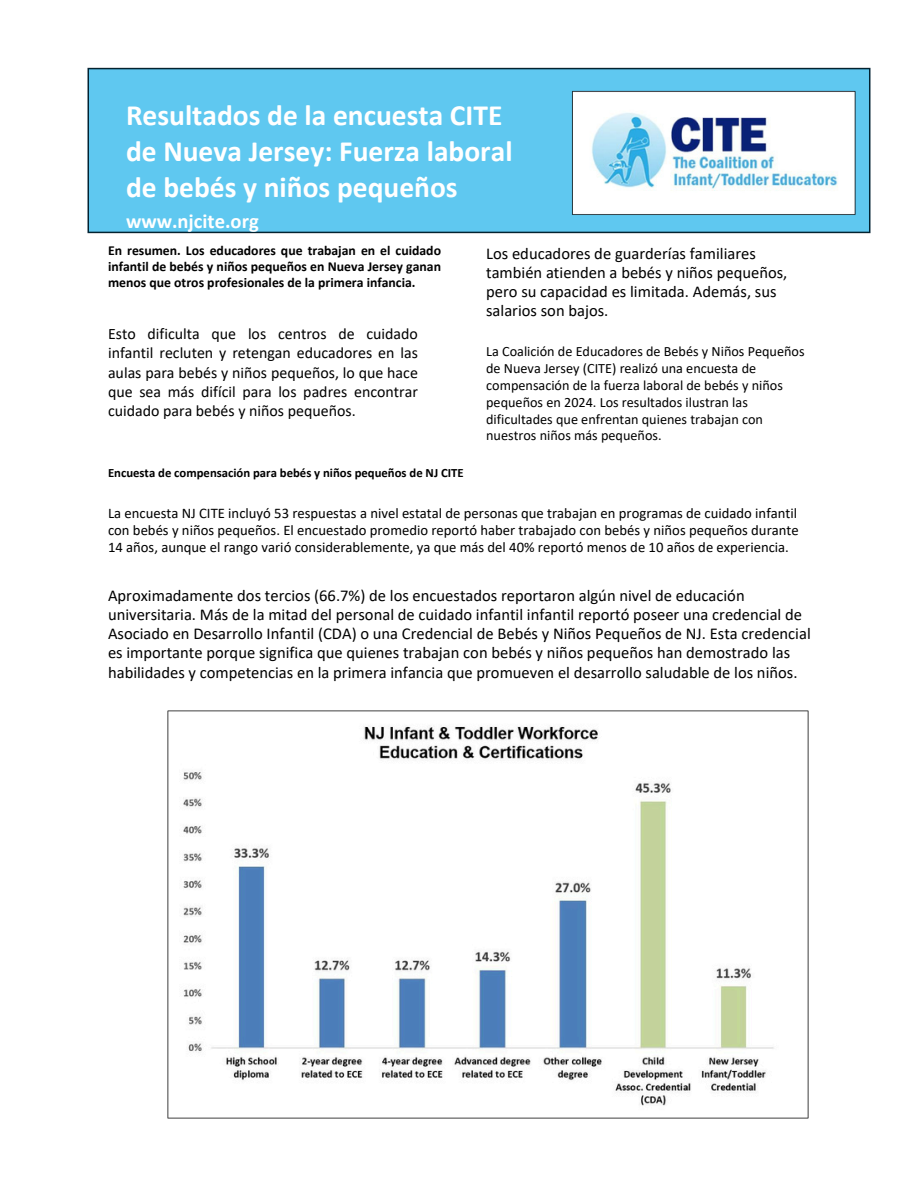
<style>
.page{position:relative;width:918px;height:1188px;background:#fff}
.page>*{position:absolute;margin:0;border:0;box-sizing:border-box;transform-origin:0 0}
.t1{font:700 29.55px/36px "Calibri";color:#fff}
.t2{font:700 20.55px "Calibri";color:#fff}
.t3{font:16.5px/19.2px "Calibri";color:#000}
.t4{font:15.9px/19.2px "Calibri";color:#000;text-align:justify}
.t5{font:14.7px/16.8px "Calibri";color:#000;text-align:justify}
.t6{font:14.25px/16.8px "Calibri";color:#000}
.t7{font:700 13.8px/15.8px "Calibri";color:#000;text-align:justify}
.t8{font:700 12.75px "Calibri";color:#000}
</style>
<div class="page">
<img style="left:87px;top:67px;width:784px;height:167px">
<img style="left:584px;top:97px;width:259px;height:104px">
<img style="left:167px;top:710px;width:642px;height:409px">
<img style="left:179px;top:718px;width:601px;height:392px">
<p class="t1" style="left:126px;top:100px;width:388px">Resultados de la encuesta CITE de Nueva Jersey: Fuerza laboral de bebés y niños pequeños</p>
<p class="t2" style="left:126px;top:212px;width:134px">www.njcite.org</p>
<p class="t7" style="left:108px;top:244px;width:335px">En resumen. Los educadores que trabajan en el cuidado infantil de bebés y niños pequeños en Nueva Jersey ganan menos que otros profesionales de la primera infancia.</p>
<h1 class="t3" style="left:486px;top:245px;width:303px">Los educadores de guarderías familiares también atienden a bebés y niños pequeños, pero su capacidad es limitada. Además, sus salarios son bajos.</h1>
<p class="t4" style="left:108px;top:326px;width:311px">Esto dificulta que los centros de cuidado infantil recluten y retengan educadores en las aulas para bebés y niños pequeños, lo que hace que sea más difícil para los padres encontrar cuidado para bebés y niños pequeños.</p>
<h3 class="t6" style="left:486px;top:344px;width:320px">La Coalición de Educadores de Bebés y Niños Pequeños de Nueva Jersey (CITE) realizó una encuesta de compensación de la fuerza laboral de bebés y niños pequeños en 2024. Los resultados ilustran las dificultades que enfrentan quienes trabajan con nuestros niños más pequeños.</h3>
<h2 class="t8" style="left:108px;top:467px;width:357px">Encuesta de compensación para bebés y niños pequeños de NJ CITE</h2>
<h2 class="t5" style="left:108px;top:506px;width:692px">La encuesta NJ CITE incluyó 53 respuestas a nivel estatal de personas que trabajan en programas de cuidado infantil con bebés y niños pequeños. El encuestado promedio reportó haber trabajado con bebés y niños pequeños durante 14 años, aunque el rango varió considerablemente, ya que más del 40% reportó menos de 10 años de experiencia.</h2>
<h4 class="t3" style="left:108px;top:587px;width:704px">Aproximadamente dos tercios (66.7%) de los encuestados reportaron algún nivel de educación universitaria. Más de la mitad del personal de cuidado infantil infantil reportó poseer una credencial de Asociado en Desarrollo Infantil (CDA) o una Credencial de Bebés y Niños Pequeños de NJ. Esta credencial es importante porque significa que quienes trabajan con bebés y niños pequeños han demostrado las habilidades y competencias en la primera infancia que promueven el desarrollo saludable de los niños.</h4>
</div>
